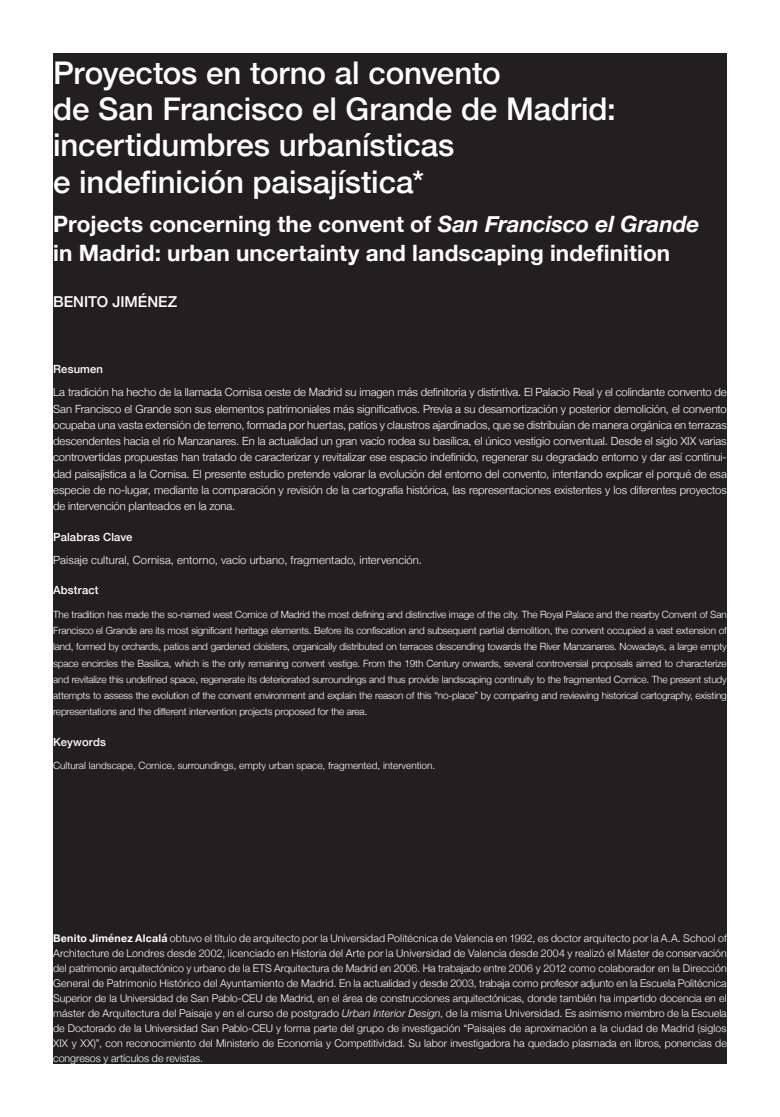
<style>
.page{position:relative;width:780px;height:1117px;background:#fff}
.page>*{position:absolute;margin:0;border:0;box-sizing:border-box;transform-origin:0 0}
.t1{font:500 31.25px/36.2px "Helvetica Neue";letter-spacing:-.005em;color:#fff}
.t2{font:700 22.5px/28.8px "Helvetica Neue";letter-spacing:.005em;color:#fff}
.t3{font:500 15px "Helvetica Neue";color:#fff}
.t4{font:300 11.25px/16.2px "Helvetica Neue";letter-spacing:.005em;color:#fff;text-align:justify}
.t5{font:500 11.25px "Helvetica Neue";letter-spacing:.01em;color:#fff}
.t6{font:300 10.62px/15px "Helvetica Neue";color:#fff;text-align:justify}
.t7{font:300 10px/16.2px "Helvetica Neue";color:#fff;text-align:justify}
.s1{font-style:italic}
.s2{font-weight:700}
</style>
<div class="page">
<div style="left:53px;top:53px;width:673px;height:1010px;background:#231f20"></div>
<h1 class="t1" style="left:53px;top:52px;width:564px">Proyectos en torno al convento<br>de San Francisco el Grande de Madrid: incertidumbres urbanísticas<br>e indefinición paisajística*</h1>
<h2 class="t2" style="left:53px;top:210px;width:647px">Projects concerning the convent of <span class="s1">San Francisco el Grande </span>in Madrid: urban uncertainty and landscaping indefinition</h2>
<h3 class="t3" style="left:53px;top:290px;width:126px">BENITO JIMÉNEZ</h3>
<p class="t5" style="left:53px;top:360px;width:51px">Resumen</p>
<p class="t4" style="left:53px;top:383px;width:675px">La tradición ha hecho de la llamada Cornisa oeste de Madrid su imagen más definitoria y distintiva. El Palacio Real y el colindante convento de San Francisco el Grande son sus elementos patrimoniales más significativos. Previa a su desamortización y posterior demolición, el convento ocupaba una vasta extensión de terreno, formada por huertas, patios y claustros ajardinados, que se distribuían de manera orgánica en terrazas descendentes hacia el río Manzanares. En la actualidad un gran vacío rodea su basílica, el único vestigio conventual. Desde el siglo XIX varias controvertidas propuestas han tratado de caracterizar y revitalizar ese espacio indefinido, regenerar su degradado entorno y dar así continui&shy;dad paisajística a la Cornisa. El presente estudio pretende valorar la evolución del entorno del convento, intentando explicar el porqué de esa especie de no-lugar, mediante la comparación y revisión de la cartografía histórica, las representaciones existentes y los diferentes proyectos de intervención planteados en la zona.</p>
<p class="t5" style="left:53px;top:527px;width:81px">Palabras Clave</p>
<p class="t4" style="left:53px;top:551px;width:370px">Paisaje cultural, Cornisa, entorno, vacío urbano, fragmentado, intervención.</p>
<p class="t5" style="left:53px;top:581px;width:47px">Abstract</p>
<p class="t7" style="left:53px;top:605px;width:675px">The tradition has made the so-named west Cornice of Madrid the most defining and distinctive image of the city. The Royal Palace and the nearby Convent of San Francisco el Grande are its most significant heritage elements. Before its confiscation and subsequent partial demolition, the convent occupied a vast extension of land, formed by orchards, patios and gardened cloisters, organically distributed on terraces descending towards the River Manzanares. Nowadays, a large empty space encircles the Basilica, which is the only remaining convent vestige. From the 19th Century onwards, several controversial proposals aimed to characterize and revitalize this undefined space, regenerate its deteriorated surroundings and thus provide landscaping continuity to the fragmented Cornice. The present study attempts to assess the evolution of the convent environment and explain the reason of this “no-place” by comparing and reviewing historical cartography, existing representations and the different intervention projects proposed for the area.</p>
<p class="t5" style="left:53px;top:732px;width:54px">Keywords</p>
<p class="t7" style="left:53px;top:756px;width:383px">Cultural landscape, Cornice, surroundings, empty urban space, fragmented, intervention.</p>
<p class="t6" style="left:53px;top:929px;width:675px"><span class="s2">Benito Jiménez Alcalá</span> obtuvo el título de arquitecto por la Universidad Politécnica de Valencia en 1992, es doctor arquitecto por la A.A. School of Architecture de Londres desde 2002, licenciado en Historia del Arte por la Universidad de Valencia desde 2004 y realizó el Máster de conservación del patrimonio arquitectónico y urbano de la ETS Arquitectura de Madrid en 2006. Ha trabajado entre 2006 y 2012 como colaborador en la Dirección General de Patrimonio Histórico del Ayuntamiento de Madrid. En la actualidad y desde 2003, trabaja como profesor adjunto en la Escuela Politécnica Superior de la Universidad de San Pablo-CEU de Madrid, en el área de construcciones arquitectónicas, donde también ha impartido docencia en el máster de Arquitectura del Paisaje y en el curso de postgrado <span class="s1">Urban Interior Design</span>, de la misma Universidad. Es asimismo miembro de la Escuela de Doctorado de la Universidad San Pablo-CEU y forma parte del grupo de investigación “Paisajes de aproximación a la ciudad de Madrid (siglos XIX y XX)”, con reconocimiento del Ministerio de Economía y Competitividad. Su labor investigadora ha quedado plasmada en libros, ponencias de congresos y artículos de revistas.</p>
</div>
